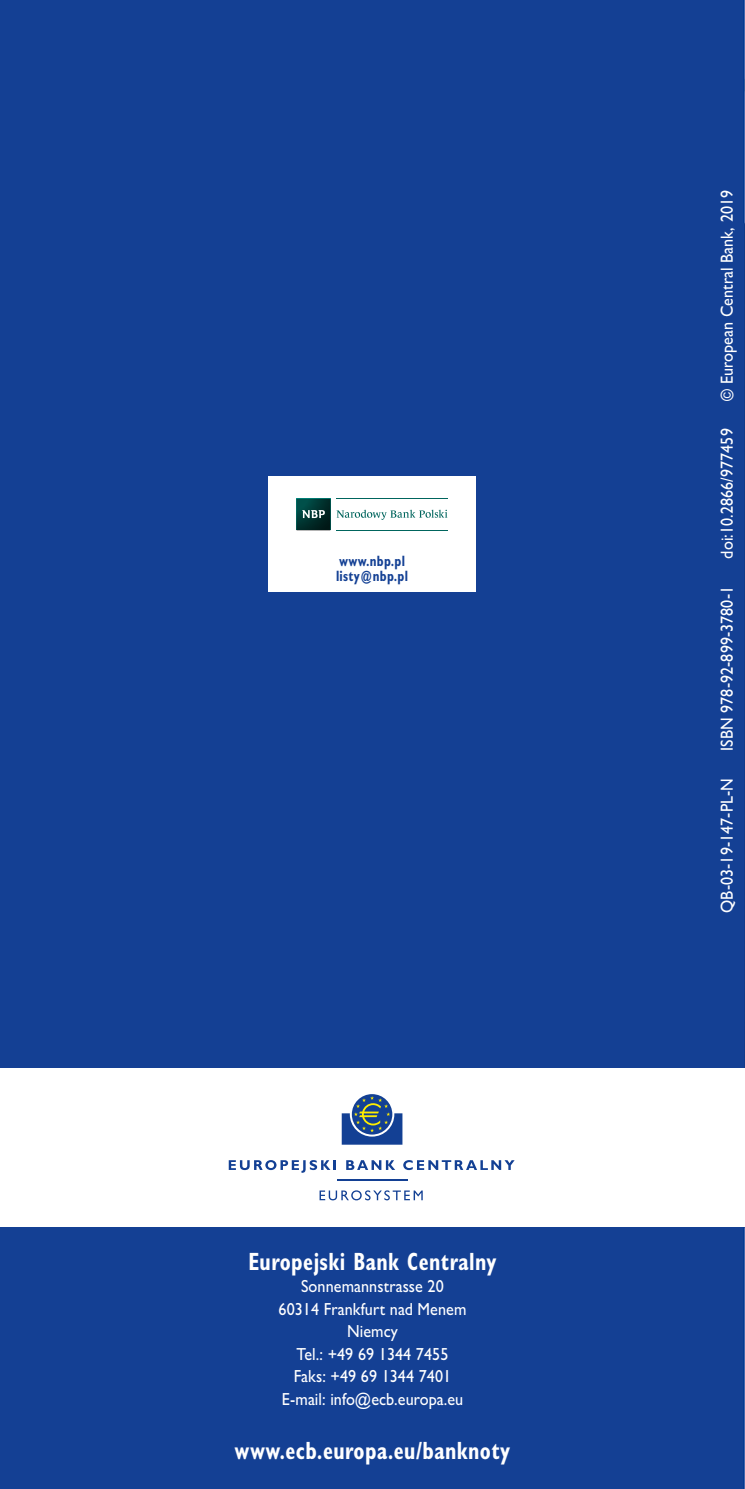
<style>
.page{position:relative;width:745px;height:1489px;background:#fff}
.page>*{position:absolute;margin:0;border:0;box-sizing:border-box;transform-origin:0 0}
.t1{font:700 condensed 25px "Gill Sans MT Pro";letter-spacing:.02em;color:#fff;scale:.85 1}
.t2{font:500 17.5px/22.5px "Gill Sans MT Pro";letter-spacing:.005em;color:#fff;text-align:center;scale:.92 1}
.t3{font:700 condensed 15px/15px "Gill Sans MT Pro";letter-spacing:.02em;color:#134094;scale:.85 1}
</style>
<div class="page">
<div style="left:0;top:0;width:744px;height:1488px;background:#144094"></div>
<div style="left:269px;top:476px;width:207px;height:115px;background:#fff"></div>
<hr style="left:336px;top:498px;width:111px;height:1px;background:#00655d">
<hr style="left:336px;top:530px;width:111px;height:1px;background:#00655d">
<svg style="left:296px;top:498px;width:34px;height:32px"></svg>
<svg style="left:336px;top:509px;width:111px;height:11px"></svg>
<div style="left:0;top:1067px;width:744px;height:159px;background:#fff"></div>
<svg style="left:351px;top:1094px;width:41px;height:40px"></svg>
<svg style="left:341px;top:1096px;width:61px;height:48px"></svg>
<hr style="left:336px;top:1178px;width:71px;height:1px;background:#134094">
<svg style="left:228px;top:1160px;width:108px;height:12px"></svg>
<svg style="left:346px;top:1160px;width:49px;height:9px"></svg>
<svg style="left:403px;top:1160px;width:111px;height:9px"></svg>
<svg style="left:319px;top:1190px;width:103px;height:10px"></svg>
<p class="t3" style="left:336px;top:553px;width:86px">www.nbp.pl listy@nbp.pl</p>
<h1 class="t1" style="left:248px;top:1246px;width:293px">Europejski Bank Centralny</h1>
<p class="t2" style="left:278px;top:1274px;width:205px">Sonnemannstrasse 20<br>60314 Frankfurt nad Menem<br>Niemcy<br>Tel.: +49 69 1344 7455<br>Faks: +49 69 1344 7401<br>E-mail: info@ecb.europa.eu</p>
<h1 class="t1" style="left:234px;top:1435px;width:326px">www.ecb.europa.eu/banknoty</h1>
<p class="t2" style="left:715px;top:401px;width:231px;rotate:-90deg">© European Central Bank, 2019</p>
<p class="t2" style="left:715px;top:558px;width:143px;rotate:-90deg">doi:10.2866/977459</p>
<p class="t2" style="left:715px;top:750px;width:180px;rotate:-90deg">ISBN 978-92-899-3780-1</p>
<p class="t2" style="left:715px;top:912px;width:148px;rotate:-90deg">QB-03-19-147-PL-N</p>
</div>
